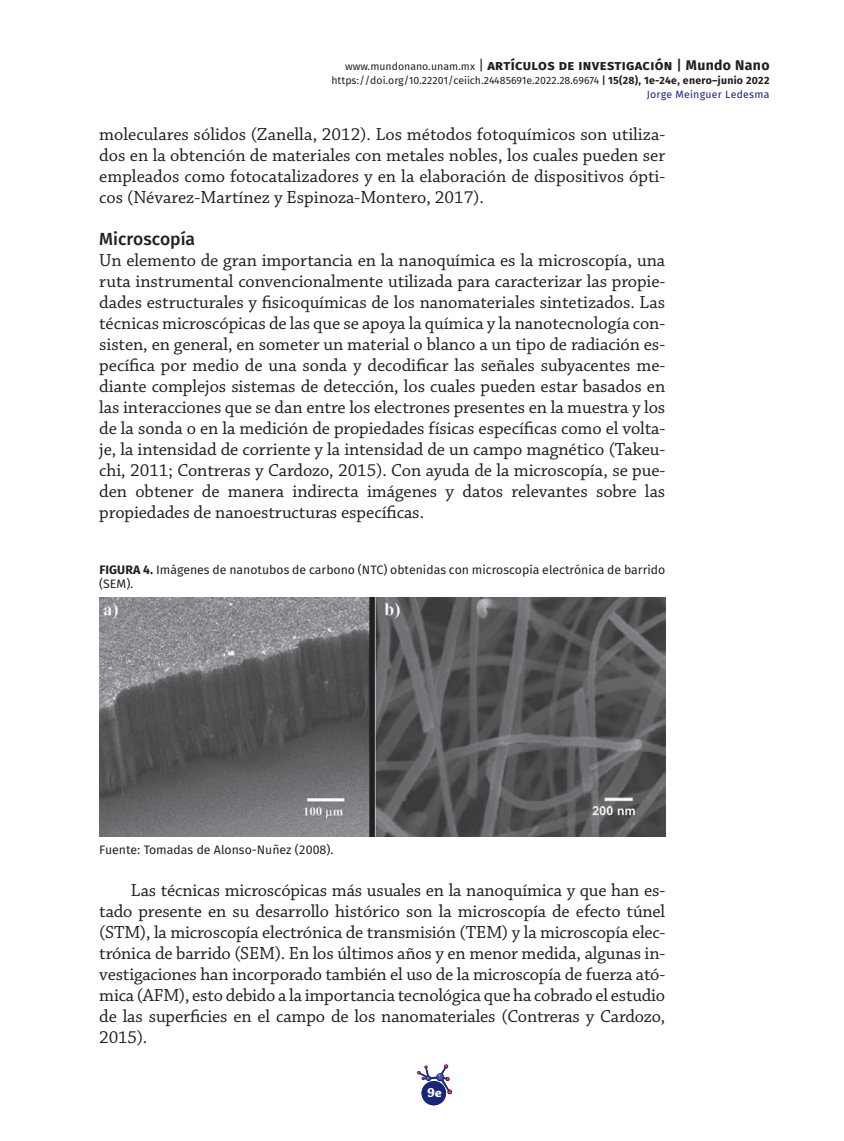
<style>
.page{position:relative;width:844px;height:1141px;background:#fff}
.page>*{position:absolute;margin:0;border:0;box-sizing:border-box;transform-origin:0 0}
.BT_ss{font:18.38px/21px "Chaparral Pro";letter-spacing:-.005em;color:#231f20;text-align:justify}
.Body_Text{font:18.38px/21px "Chaparral Pro";letter-spacing:-.01em;color:#231f20;text-align:justify}
.T-3{font:17.5px "Fira Sans OT Medium";color:#231f20}
.t1{font:700 14px "Fira Sans OT";letter-spacing:.025em;color:#231f20}
.t2{font:700 14px "Chaparral Pro";color:#fff}
.Pie_Figura{font:12.25px/14px "Fira Sans OT";color:#231f20}
.t3{font:10.5px/14px "Fira Sans OT";color:#231f20;text-align:right}
.s1{font-weight:400;font-size:10.5px}
.s2{font-weight:400}
.s3{font-family:"Fira Sans OT Medium";font-weight:400}
.s4{font-family:"Fira Sans OT Medium"}
.s5{font-weight:700}
.s6{color:#192575}
</style>
<div class="page">
<svg style="left:417px;top:1065px;width:34px;height:40px"></svg>
<div style="left:421px;top:1081px;width:25px;height:24px;background:#192575;border-radius:50%"></div>
<img style="left:99px;top:597px;width:566px;height:239px">
<p class="t1" style="left:345px;top:55px;width:426px"><span class="s1">www.mundonano.unam.mx</span> <span class="s2">|</span> artículos de investigación <span class="s3">|</span> Mundo Nano</p>
<p class="t3" style="left:331px;top:74px;width:439px">https://doi.org/10.22201/ceiich.24485691e.2022.28.69674 <span class="s4">|</span> <span class="s5">15(28), 1e-24e, enero–junio 2022<br></span><span class="s6">Jorge Meinguer Ledesma</span></p>
<p class="BT_ss" style="left:99px;top:124px;width:567px">moleculares sólidos (Zanella, 2012). Los métodos fotoquímicos son utiliza&shy;dos en la obtención de materiales con metales nobles, los cuales pueden ser empleados como fotocatalizadores y en la elaboración de dispositivos ópti&shy;cos (Névarez-Martínez y Espinoza-Montero, 2017).</p>
<p class="T-3" style="left:99px;top:227px;width:97px">Microscopía</p>
<p class="BT_ss" style="left:99px;top:250px;width:567px">Un elemento de gran importancia en la nanoquímica es la microscopía, una ruta instrumental convencionalmente utilizada para caracterizar las propie&shy;dades estructurales y fisicoquímicas de los nanomateriales sintetizados. Las técnicas microscópicas de las que se apoya la química y la nanotecnología con&shy;sisten, en general, en someter un material o blanco a un tipo de radiación es&shy;pecífica por medio de una sonda y decodificar las señales subyacentes me&shy;diante complejos sistemas de detección, los cuales pueden estar basados en las interacciones que se dan entre los electrones presentes en la muestra y los de la sonda o en la medición de propiedades físicas específicas como el volta&shy;je, la intensidad de corriente y la intensidad de un campo magnético (Takeu&shy;chi, 2011; Contreras y Cardozo, 2015). Con ayuda de la microscopía, se pue&shy;den obtener de manera indirecta imágenes y datos relevantes sobre las propiedades de nanoestructuras específicas.</p>
<p class="Pie_Figura" style="left:99px;top:564px;width:567px"><span class="s5">FIGURA 4.</span> Imágenes de nanotubos de carbono (NTC) obtenidas con microscopía electrónica de barrido (SEM).</p>
<p class="Pie_Figura" style="left:99px;top:844px;width:236px">Fuente: Tomadas de Alonso-Nuñez (2008).</p>
<p class="Body_Text" style="left:99px;top:880px;width:567px;text-indent:32px">Las técnicas microscópicas más usuales en la nanoquímica y que han es&shy;tado presente en su desarrollo histórico son la microscopía de efecto túnel (STM), la microscopía electrónica de transmisión (TEM) y la microscopía elec&shy;trónica de barrido (SEM). En los últimos años y en menor medida, algunas in&shy;vestigaciones han incorporado también el uso de la microscopía de fuerza ató&shy;mica (AFM), esto debido a la importancia tecnológica que ha cobrado el estudio de las superficies en el campo de los nanomateriales (Contreras y Cardozo, 2015).</p>
<p class="t2" style="left:427px;top:1085px;width:16px">9e</p>
</div>
